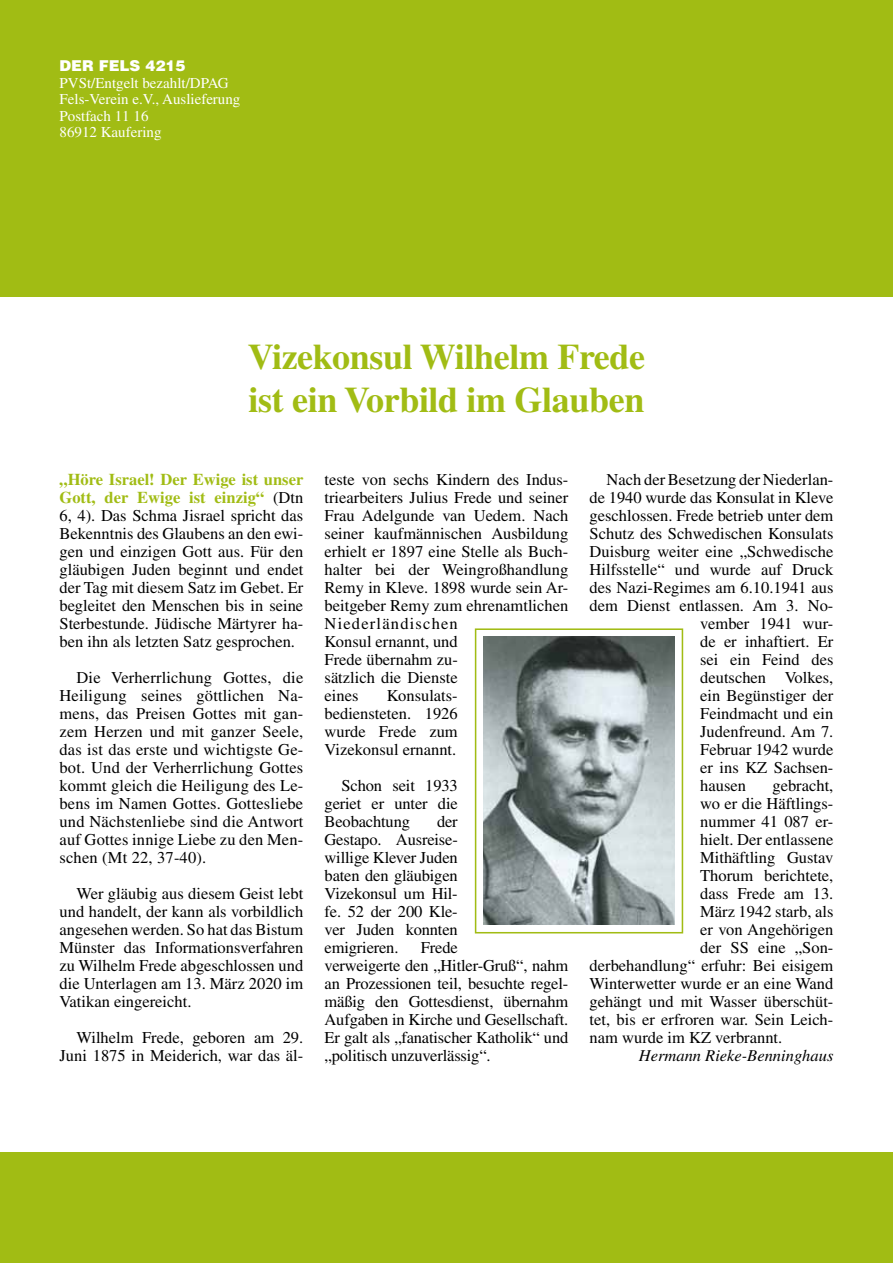
<style>
.page{position:relative;width:893px;height:1263px;background:#a1bc14}
.page>*{position:absolute;margin:0;border:0;box-sizing:border-box;transform-origin:0 0}
.t1{font:700 36px/43.2px "Times";letter-spacing:-.01em;color:#a1bc14}
.t2{font:16.5px/18px "Times";color:#000;text-align:justify}
.t3{font:italic 16.5px "Times";color:#000}
.t4{font:15px/16.5px "Times";color:#fff}
.t5{font:900 15px "Helvetica LT";color:#fff}
.s1{font-weight:700;color:#a1bc14}
</style>
<div class="page">
<div style="left:0;top:298px;width:893px;height:854px;background:#fff"></div>
<div style="left:475px;top:628px;width:208px;height:305px;background:#fff;border:2px solid #a1bc14"></div>
<img style="left:483px;top:637px;width:192px;height:288px">
<p class="t5" style="left:60px;top:56px;width:127px">DER FELS 4215</p>
<p class="t4" style="left:60px;top:74px;width:182px">PVSt/Entgelt bezahlt/DPAG<br>Fels-Verein e.V., Auslieferung<br>Postfach 11 16<br>86912 Kaufering</p>
<h1 class="t1" style="left:248px;top:335px;width:399px">Vizekonsul Wilhelm Frede ist ein Vorbild im Glauben</h1>
<p class="t2" style="left:60px;top:470px;width:245px"><span class="s1">„Höre Israel! Der Ewige ist unser Gott, der Ewige ist einzig“</span> (Dtn 6, 4). Das Schma Jisrael spricht das Bekenntnis des Glaubens an den ewi&shy;gen und einzigen Gott aus. Für den gläubigen Juden beginnt und endet der Tag mit diesem Satz im Gebet. Er begleitet den Menschen bis in seine Sterbestunde. Jüdische Märtyrer ha&shy;ben ihn als letzten Satz gesprochen.</p>
<p class="t2" style="left:60px;top:668px;width:245px;text-indent:17px">Die Verherrlichung Gottes, die Heiligung seines göttlichen Na&shy;mens, das Preisen Gottes mit gan&shy;zem Herzen und mit ganzer Seele, das ist das erste und wichtigste Ge&shy;bot. Und der Verherrlichung Gottes kommt gleich die Heiligung des Le&shy;bens im Namen Gottes. Gottesliebe und Nächstenliebe sind die Antwort auf Gottes innige Liebe zu den Men&shy;schen (Mt 22, 37-40).</p>
<p class="t2" style="left:60px;top:884px;width:245px;text-indent:17px">Wer gläubig aus diesem Geist lebt und handelt, der kann als vorbildlich angesehen werden. So hat das Bistum Münster das Informationsverfahren zu Wilhelm Frede abgeschlossen und die Unterlagen am 13. März 2020 im Vatikan eingereicht.</p>
<p class="t2" style="left:60px;top:1028px;width:245px;text-align:right">Wilhelm Frede, geboren am 29.<br>Juni 1875 in Meiderich, war das äl-</p>
<p class="t2" style="left:325px;top:470px;width:245px;text-align:left">teste von sechs Kindern des Indus&shy;triearbeiters Julius Frede und seiner<br>Frau Adelgunde van Uedem. Nach seiner kaufmännischen Ausbildung erhielt er 1897 eine Stelle als Buch&shy;halter bei der Weingroßhandlung<br>Remy in Kleve. 1898 wurde sein Ar&shy;beitgeber Remy zum ehrenamtlichen<br>Niederländischen<br>Konsul ernannt, und<br>Frede übernahm zu-<br>sätzlich die Dienste<br>eines</p>
<p class="t2" style="left:325px;top:686px;width:135px;text-indent:62px">Konsulats&shy;bediensteten. 1926 wurde Frede zum Vizekonsul ernannt.</p>
<p class="t2" style="left:325px;top:776px;width:135px;text-indent:17px">Schon seit 1933 geriet er unter die Beobachtung</p>
<p class="t2" style="left:325px;top:812px;width:135px;text-indent:112px">der Gestapo. Ausreise&shy;willige Klever Juden baten den gläubigen Vizekonsul um Hil&shy;fe. 52 der 200 Kle&shy;ver Juden konnten emigrieren.</p>
<p class="t2" style="left:325px;top:938px;width:245px;text-align:left;text-indent:96px">Frede<br>verweigerte den „Hitler-Gruß“, nahm an Prozessionen teil, besuchte regel&shy;mäßig den Gottesdienst, übernahm<br>Aufgaben in Kirche und Gesellschaft.<br>Er galt als „fanatischer Katholik“ und „politisch unzuverlässig“.</p>
<p class="t2" style="left:607px;top:470px;width:228px">Nach der Besetzung der Niederlan-</p>
<p class="t2" style="left:590px;top:488px;width:245px">de 1940 wurde das Konsulat in Kleve</p>
<p class="t2" style="left:590px;top:506px;width:245px">geschlossen. Frede betrieb unter dem</p>
<p class="t2" style="left:590px;top:524px;width:245px">Schutz des Schwedischen Konsulats</p>
<p class="t2" style="left:590px;top:542px;width:245px">Duisburg weiter eine „Schwedische</p>
<p class="t2" style="left:590px;top:560px;width:245px">Hilfsstelle“ und wurde auf Druck</p>
<p class="t2" style="left:590px;top:578px;width:245px">des Nazi-Regimes am 6.10.1941 aus</p>
<p class="t2" style="left:590px;top:596px;width:245px">dem Dienst entlassen. Am 3. No-</p>
<p class="t2" style="left:700px;top:614px;width:135px">vember 1941 wur-</p>
<p class="t2" style="left:700px;top:632px;width:135px">de er inhaftiert. Er</p>
<p class="t2" style="left:700px;top:650px;width:135px">sei ein Feind des</p>
<p class="t2" style="left:700px;top:668px;width:135px">deutschen Volkes,</p>
<p class="t2" style="left:700px;top:686px;width:135px">ein Begünstiger der</p>
<p class="t2" style="left:700px;top:704px;width:135px">Feindmacht und ein</p>
<p class="t2" style="left:700px;top:722px;width:135px">Judenfreund. Am 7.</p>
<p class="t2" style="left:700px;top:740px;width:135px">Februar 1942 wurde</p>
<p class="t2" style="left:700px;top:758px;width:135px">er ins KZ Sachsen-</p>
<p class="t2" style="left:700px;top:776px;width:47px">hausen</p>
<p class="t2" style="left:772px;top:776px;width:62px">gebracht,</p>
<p class="t2" style="left:700px;top:794px;width:135px">wo er die Häftlings-</p>
<p class="t2" style="left:700px;top:812px;width:135px">nummer 41 087 er-</p>
<p class="t2" style="left:700px;top:830px;width:135px">hielt. Der entlassene</p>
<p class="t2" style="left:700px;top:848px;width:135px">Mithäftling Gustav</p>
<p class="t2" style="left:700px;top:866px;width:135px">Thorum berichtete,</p>
<p class="t2" style="left:700px;top:884px;width:135px">dass Frede am 13.</p>
<p class="t2" style="left:700px;top:902px;width:135px">März 1942 starb, als</p>
<p class="t2" style="left:700px;top:920px;width:135px">er von Angehörigen</p>
<p class="t2" style="left:700px;top:938px;width:135px">der SS eine „Son-</p>
<p class="t2" style="left:590px;top:956px;width:245px">derbehandlung“ erfuhr: Bei eisigem</p>
<p class="t2" style="left:590px;top:974px;width:245px">Winterwetter wurde er an eine Wand</p>
<p class="t2" style="left:590px;top:992px;width:245px">gehängt und mit Wasser überschüt-</p>
<p class="t2" style="left:590px;top:1010px;width:245px">tet, bis er erfroren war. Sein Leich-</p>
<p class="t2" style="left:590px;top:1028px;width:194px">nam wurde im KZ verbrannt.</p>
<p class="t3" style="left:639px;top:1046px;width:196px">Hermann Rieke-Benninghaus</p>
</div>
